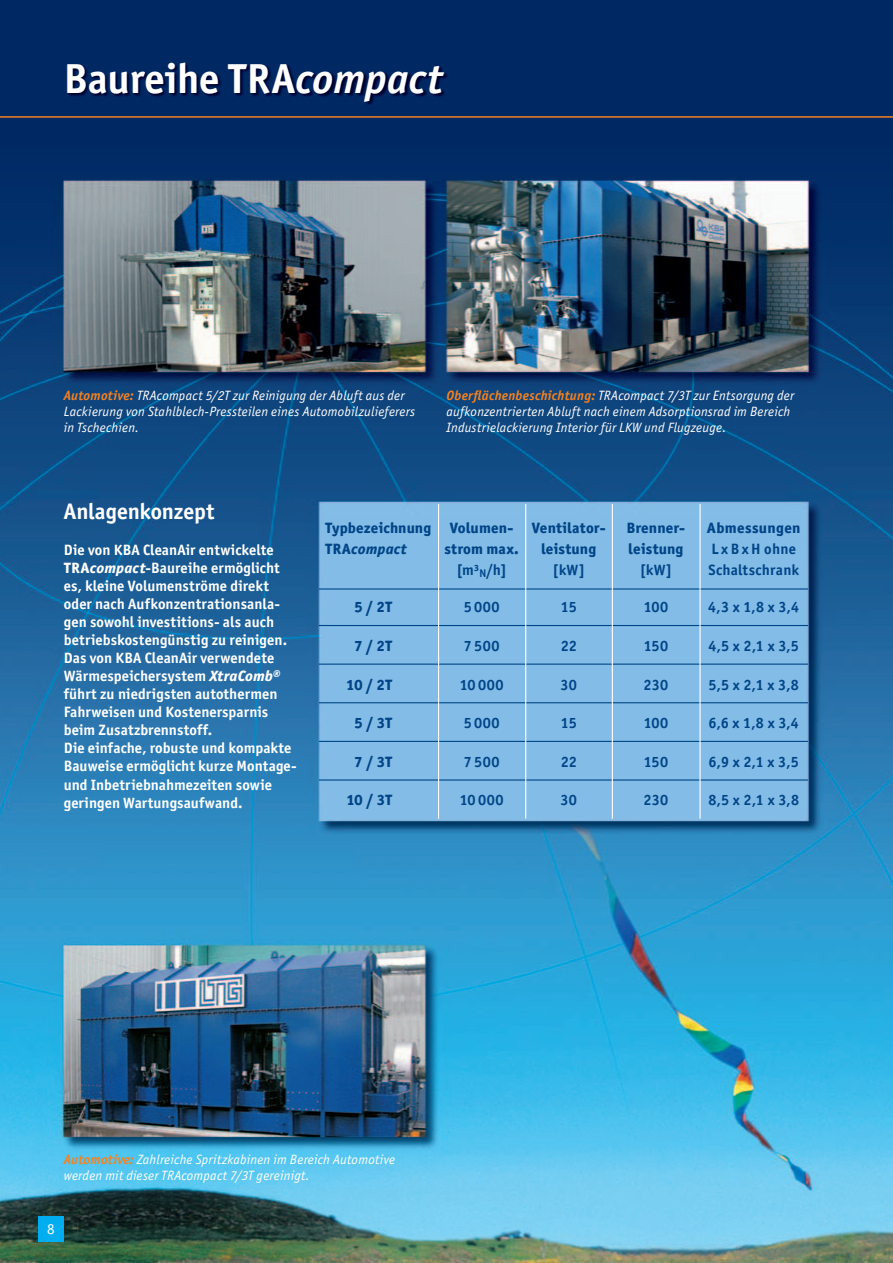
<style>
.page{position:relative;width:893px;height:1263px;background:#fff}
.page>*{position:absolute;margin:0;border:0;box-sizing:border-box;transform-origin:0 0}
.t1{font:700 42px "ITC Officina Sans";color:#fff}
.t2{font:700 22.5px "ITC Officina Sans";letter-spacing:-.005em;color:#fff}
.t3{font:700 15px/18px "ITC Officina Sans";letter-spacing:.005em;color:#fff}
.t4{font:700 15px/21px "ITC Officina Sans";letter-spacing:.02em;color:#014588}
.t5{font:800 15px/21px "ITC Officina Sans";letter-spacing:.015em;color:#014588}
.t6{font:15px "ITC Officina Sans";color:#fff}
.t7{font:italic 13.5px/16.2px "ITC Officina Sans";letter-spacing:.015em;color:#fff}
.s1{font-style:italic}
.s2{font-weight:700;color:#f58220}
.s3{font-weight:800}
.s4{font-weight:800;font-style:italic}
.s5{font-weight:700}
</style>
<div class="page">
<img style="left:0;top:0;width:893px;height:1263px">
<img style="left:67px;top:62px;width:382px;height:44px">
<hr style="left:0;top:116px;width:893px;height:2px;background:#f58220">
<hr style="left:319px;top:588px;width:489px;height:1px;background:#014588">
<hr style="left:319px;top:625px;width:489px;height:1px;background:#014588">
<hr style="left:319px;top:663px;width:489px;height:2px;background:#014588">
<hr style="left:319px;top:702px;width:489px;height:1px;background:#014588">
<hr style="left:319px;top:741px;width:489px;height:1px;background:#014588">
<hr style="left:319px;top:779px;width:489px;height:1px;background:#014588">
<hr style="left:438px;top:504px;width:1px;height:315px;background:#fff">
<hr style="left:525px;top:504px;width:1px;height:315px;background:#fff">
<hr style="left:612px;top:504px;width:1px;height:315px;background:#fff">
<hr style="left:699px;top:504px;width:2px;height:315px;background:#fff">
<div style="left:38px;top:1216px;width:26px;height:26px;background:#00aeef"></div>
<h1 class="t1" style="left:64px;top:61px;width:380px">Baureihe TRA<span class="s1">compact</span></h1>
<p class="t7" style="left:64px;top:388px;width:353px"><span class="s2">Automotive:</span> TRAcompact 5/2T zur Reinigung der Abluft aus der<br>Lackierung von Stahlblech-Pressteilen eines Automobilzulieferers in Tschechien.</p>
<p class="t7" style="left:446px;top:388px;width:349px"><span class="s2">Oberflächenbeschichtung:</span> TRAcompact 7/3T zur Entsorgung der aufkonzentrierten Abluft nach einem Adsorptionsrad im Bereich<br>Industrielackierung Interior für LKW und Flugzeuge.</p>
<h2 class="t2" style="left:64px;top:502px;width:152px">Anlagenkonzept</h2>
<p class="t3" style="left:64px;top:542px;width:234px">Die von KBA CleanAir entwickelte <span class="s3">TRA</span><span class="s4">compact</span>-Baureihe ermöglicht es, kleine Volumenströme direkt oder nach Aufkonzentrationsanla&shy;gen sowohl investitions- als auch betriebskostengünstig zu reinigen.<br>Das von KBA CleanAir verwendete Wärmespeichersystem <span class="s4">XtraComb</span><sup>® </sup>führt zu niedrigsten autothermen Fahrweisen und Kostenersparnis beim Zusatzbrennstoff.<br>Die einfache, robuste und kompakte Bauweise ermöglicht kurze Montage&shy;und Inbetriebnahmezeiten sowie geringen Wartungsaufwand.</p>
<p class="t5" style="left:325px;top:518px;width:108px">Typbezeichnung<br>TRA<span class="s1">compact</span></p>
<p class="t5" style="left:355px;top:597px;width:39px">5 / 2T</p>
<p class="t5" style="left:355px;top:636px;width:39px">7 / 2T</p>
<p class="t5" style="left:346px;top:675px;width:48px">10 / 2T</p>
<p class="t5" style="left:355px;top:713px;width:39px">5 / 3T</p>
<p class="t5" style="left:355px;top:752px;width:39px">7 / 3T</p>
<p class="t5" style="left:346px;top:790px;width:48px">10 / 3T</p>
<p class="t5" style="left:444px;top:518px;width:76px;text-align:center">Volumen&shy;strom max. <span class="s5">[m³</span><sub>N</sub><span class="s5">/h]</span></p>
<p class="t4" style="left:464px;top:598px;width:37px">5 000</p>
<p class="t4" style="left:464px;top:636px;width:37px">7 500</p>
<p class="t4" style="left:460px;top:675px;width:45px">10 000</p>
<p class="t4" style="left:464px;top:714px;width:37px">5 000</p>
<p class="t4" style="left:464px;top:752px;width:37px">7 500</p>
<p class="t4" style="left:460px;top:791px;width:45px">10 000</p>
<p class="t5" style="left:532px;top:518px;width:75px;text-align:center">Ventilator&shy;leistung</p>
<p class="t4" style="left:552px;top:561px;width:34px">[kW]</p>
<p class="t4" style="left:561px;top:598px;width:18px">15</p>
<p class="t4" style="left:561px;top:636px;width:18px">22</p>
<p class="t4" style="left:561px;top:675px;width:18px">30</p>
<p class="t4" style="left:561px;top:714px;width:18px">15</p>
<p class="t4" style="left:561px;top:752px;width:18px">22</p>
<p class="t4" style="left:561px;top:791px;width:18px">30</p>
<p class="t5" style="left:627px;top:518px;width:60px">Brenner&shy;leistung</p>
<p class="t4" style="left:640px;top:561px;width:34px">[kW]</p>
<p class="t4" style="left:644px;top:598px;width:26px">100</p>
<p class="t4" style="left:644px;top:636px;width:26px">150</p>
<p class="t4" style="left:644px;top:675px;width:26px">230</p>
<p class="t4" style="left:644px;top:714px;width:26px">100</p>
<p class="t4" style="left:644px;top:752px;width:26px">150</p>
<p class="t4" style="left:644px;top:791px;width:26px">230</p>
<p class="t5" style="left:707px;top:518px;width:95px">Abmessungen</p>
<p class="t4" style="left:708px;top:540px;width:92px">L x B x H ohne<br>Schaltschrank</p>
<p class="t4" style="left:708px;top:598px;width:92px">4,3 x 1,8 x 3,4</p>
<p class="t4" style="left:708px;top:636px;width:92px">4,5 x 2,1 x 3,5</p>
<p class="t4" style="left:708px;top:675px;width:92px">5,5 x 2,1 x 3,8</p>
<p class="t4" style="left:708px;top:714px;width:92px">6,6 x 1,8 x 3,4</p>
<p class="t4" style="left:709px;top:752px;width:92px">6,9 x 2,1 x 3,5</p>
<p class="t4" style="left:708px;top:791px;width:92px">8,5 x 2,1 x 3,8</p>
<p class="t7" style="left:64px;top:1152px;width:333px"><span class="s2">Automotive:</span> Zahlreiche Spritzkabinen im Bereich Automotive werden mit dieser TRAcompact 7/3T gereinigt.</p>
<p class="t6" style="left:47px;top:1222px;width:9px">8</p>
</div>
